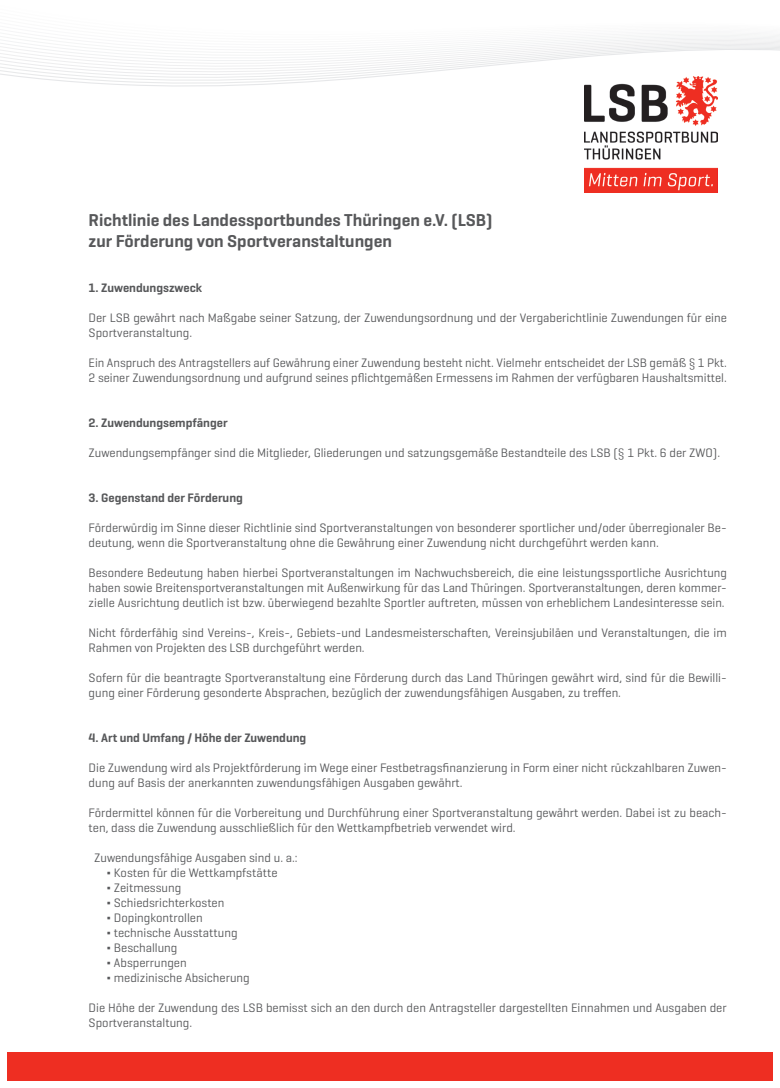
<style>
.page{position:relative;width:780px;height:1088px;background:#fff}
.page>*{position:absolute;margin:0;border:0;box-sizing:border-box;transform-origin:0 0}
.t1{font:600 17.5px/21px "Geogrotesque";color:#57585a}
.t2{font:12.5px/15px "Geogrotesque";color:#57585a}
.t3{font:600 12.5px "Geogrotesque";color:#57585a}
</style>
<div class="page">
<svg style="left:0;top:33px;width:780px;height:155px"></svg>
<div style="left:7px;top:1052px;width:765px;height:29px;background:#ee2e22"></div>
<h1 class="t1" style="left:89px;top:209px;width:405px">Richtlinie des Landessportbundes Thüringen e.V. (LSB) zur Förderung von Sportveranstaltungen</h1>
<p class="t3" style="left:89px;top:280px;width:115px">1. Zuwendungszweck</p>
<p class="t2" style="left:89px;top:310px;width:639px">Der LSB gewährt nach Maßgabe seiner Satzung, der Zuwendungsordnung und der Vergaberichtlinie Zuwendungen für eine<br>Sportveranstaltung.</p>
<p class="t2" style="left:89px;top:355px;width:639px">Ein Anspruch des Antragstellers auf Gewährung einer Zuwendung besteht nicht. Vielmehr entscheidet der LSB gemäß § 1 Pkt.<br>2 seiner Zuwendungsordnung und aufgrund seines pflichtgemäßen Ermessens im Rahmen der verfügbaren Haushaltsmittel.</p>
<p class="t3" style="left:89px;top:415px;width:140px">2. Zuwendungsempfänger</p>
<p class="t2" style="left:89px;top:445px;width:633px">Zuwendungsempfänger sind die Mitglieder, Gliederungen und satzungsgemäße Bestandteile des LSB (§ 1 Pkt. 6 der ZWO).</p>
<p class="t3" style="left:89px;top:490px;width:156px">3. Gegenstand der Förderung</p>
<p class="t2" style="left:89px;top:520px;width:639px">Förderwürdig im Sinne dieser Richtlinie sind Sportveranstaltungen von besonderer sportlicher und/oder überregionaler Be&shy;deutung, wenn die Sportveranstaltung ohne die Gewährung einer Zuwendung nicht durchgeführt werden kann.</p>
<p class="t2" style="left:89px;top:565px;width:639px;text-align:justify">Besondere Bedeutung haben hierbei Sportveranstaltungen im Nachwuchsbereich, die eine leistungssportliche Ausrichtung haben sowie Breitensportveranstaltungen mit Außenwirkung für das Land Thüringen. Sportveranstaltungen, deren kommer&shy;zielle Ausrichtung deutlich ist bzw. überwiegend bezahlte Sportler auftreten, müssen von erheblichem Landesinteresse sein.</p>
<p class="t2" style="left:89px;top:625px;width:639px">Nicht förderfähig sind Vereins-, Kreis-, Gebiets-und Landesmeisterschaften, Vereinsjubiläen und Veranstaltungen, die im<br>Rahmen von Projekten des LSB durchgeführt werden.</p>
<p class="t2" style="left:89px;top:670px;width:639px">Sofern für die beantragte Sportveranstaltung eine Förderung durch das Land Thüringen gewährt wird, sind für die Bewilli&shy;gung einer Förderung gesonderte Absprachen, bezüglich der zuwendungsfähigen Ausgaben, zu treffen.</p>
<p class="t3" style="left:89px;top:730px;width:219px">4. Art und Umfang / Höhe der Zuwendung</p>
<p class="t2" style="left:89px;top:760px;width:639px">Die Zuwendung wird als Projektförderung im Wege einer Festbetragsfinanzierung in Form einer nicht rückzahlbaren Zuwen&shy;dung auf Basis der anerkannten zuwendungsfähigen Ausgaben gewährt.</p>
<p class="t2" style="left:89px;top:805px;width:639px">Fördermittel können für die Vorbereitung und Durchführung einer Sportveranstaltung gewährt werden. Dabei ist zu beach&shy;ten, dass die Zuwendung ausschließlich für den Wettkampfbetrieb verwendet wird.</p>
<p class="t2" style="left:106px;top:850px;width:193px;text-indent:-12px">Zuwendungsfähige Ausgaben sind u. a.: ∆ Kosten für die Wettkampfstätte<br>∆ Zeitmessung<br>∆ Schiedsrichterkosten<br>∆ Dopingkontrollen<br>∆ technische Ausstattung<br>∆ Beschallung<br>∆ Absperrungen<br>∆ medizinische Absicherung</p>
<p class="t2" style="left:89px;top:1000px;width:639px">Die Höhe der Zuwendung des LSB bemisst sich an den durch den Antragsteller dargestellten Einnahmen und Ausgaben der<br>Sportveranstaltung.</p>
</div>
